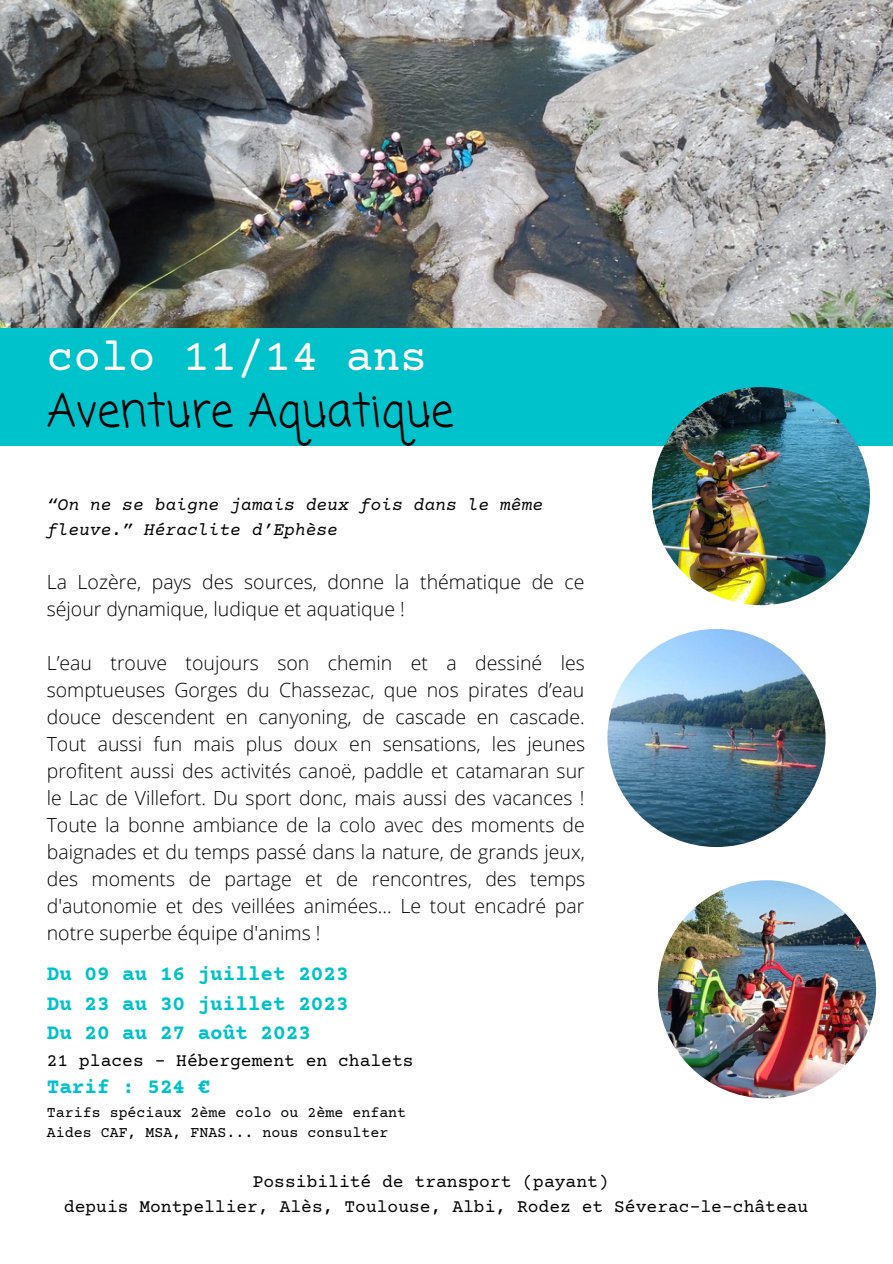
<style>
.page{position:relative;width:893px;height:1264px;background:#fff}
.page>*{position:absolute;margin:0;border:0;box-sizing:border-box;transform-origin:0 0}
.t1{font:45.3px "Coming Soon";color:#000}
.t2{font:45.3px "Courier Prime";color:#fff}
.t3{font:700 21px/29.2px "Courier Prime";color:#00c2cb;text-align:justify}
.t4{font:300 19.5px/27px "Open Sans";color:#000}
.t5{font:18px/24.8px "Courier Prime";color:#000;text-align:center}
.t6{font:italic 18px/24.8px "Courier Prime";color:#000}
.t7{font:15px/20.2px "Courier Prime";color:#000}
</style>
<div class="page">
<img style="left:0;top:0;width:892px;height:328px">
<div style="left:0;top:328px;width:892px;height:117px;background:#00c2cb"></div>
<img style="left:658px;top:880px;width:218px;height:218px;border-radius:50%">
<img style="left:607px;top:629px;width:218px;height:218px;border-radius:50%">
<img style="left:651px;top:387px;width:218px;height:218px;border-radius:50%">
<h1 class="t2" style="left:47px;top:334px;width:382px">colo 11/14 ans</h1>
<h1 class="t1" style="left:47px;top:379px;width:408px">Aventure Aquatique</h1>
<p class="t6" style="left:47px;top:494px;width:498px">“On ne se baigne jamais deux fois dans le même fleuve.” Héraclite d’Ephèse</p>
<p class="t4" style="left:47px;top:568px;width:539px">La Lozère, pays des sources, donne la thématique de ce séjour dynamique, ludique et aquatique !</p>
<p class="t4" style="left:47px;top:649px;width:540px;text-align:justify">L’eau trouve toujours son chemin et a dessiné les somptueuses Gorges du Chassezac, que nos pirates d’eau douce descendent en canyoning, de cascade en cascade.<br>Tout aussi fun mais plus doux en sensations, les jeunes profitent aussi des activités canoë, paddle et catamaran sur le Lac de Villefort. Du sport donc, mais aussi des vacances !<br>Toute la bonne ambiance de la colo avec des moments de baignades et du temps passé dans la nature, de grands jeux, des moments de partage et de rencontres, des temps d'autonomie et des veillées animées… Le tout encadré par notre superbe équipe d'anims !</p>
<p class="t3" style="left:47px;top:961px;width:303px">Du 09 au 16 juillet 2023<br>Du 23 au 30 juillet 2023<br>Du 20 au 27 août 2023</p>
<p class="t5" style="left:47px;top:1049px;width:368px">21 places - Hébergement en chalets</p>
<p class="t3" style="left:47px;top:1073px;width:165px">Tarif : 524 €</p>
<p class="t7" style="left:47px;top:1103px;width:361px">Tarifs spéciaux 2ème colo ou 2ème enfant<br>Aides CAF, MSA, FNAS... nous consulter</p>
<p class="t5" style="left:64px;top:1170px;width:746px">Possibilité de transport (payant)<br>depuis Montpellier, Alès, Toulouse, Albi, Rodez et Séverac-le-château</p>
</div>
